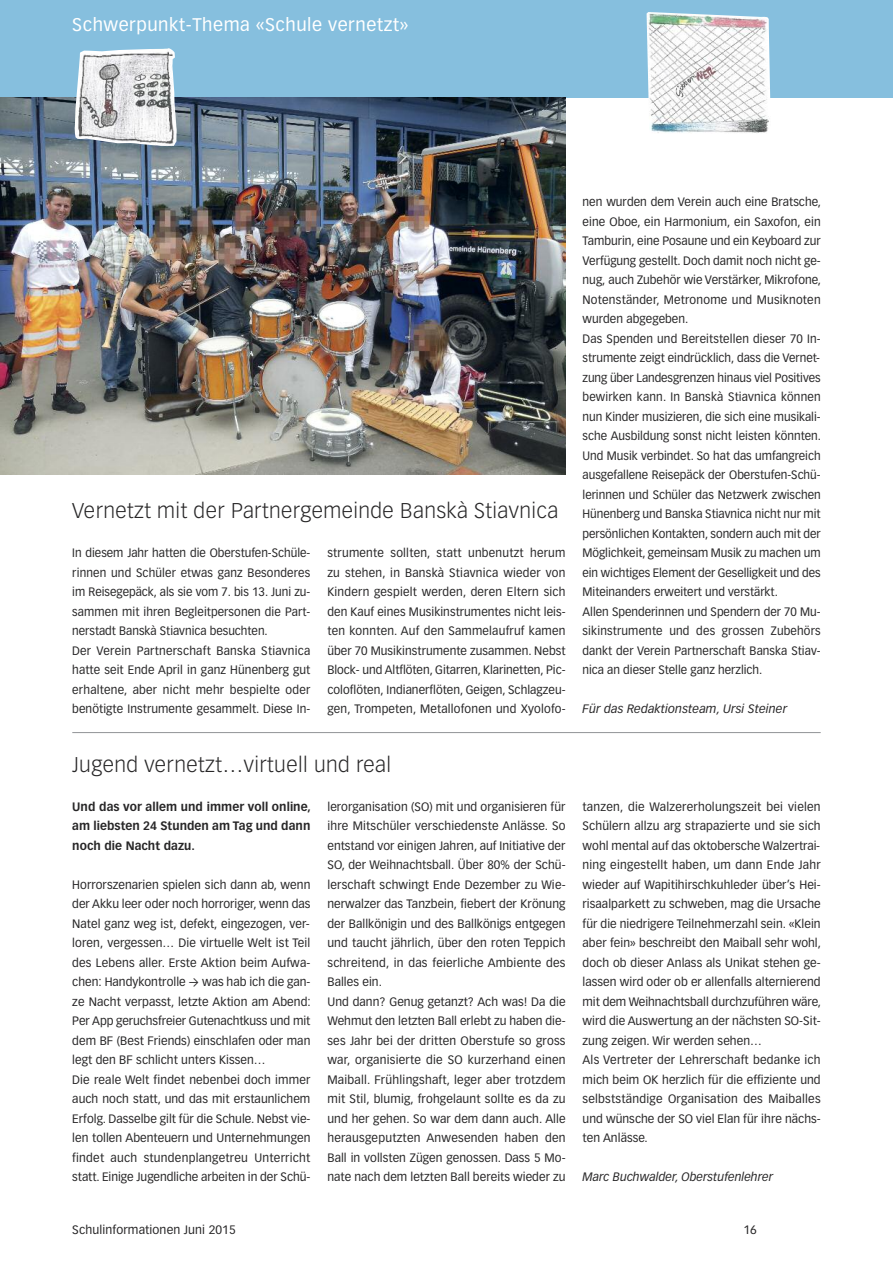
<style>
.page{position:relative;width:893px;height:1263px;background:#fff}
.page>*{position:absolute;margin:0;border:0;box-sizing:border-box;transform-origin:0 0}
.t1{font:300 21px "Vectora LH";letter-spacing:.02em;color:#272627}
.t2{font:18px "Vectora LH";letter-spacing:.03em;color:#fff}
.t3{font:12px/19.5px "Vectora LH";letter-spacing:.005em;color:#272627}
.t4{font:12px/19.5px "Vectora LH";letter-spacing:.005em;color:#272627;scale:.96 1}
.t5{font:700 12px/19.5px "Vectora LH";letter-spacing:.005em;color:#272627;text-align:justify}
.t6{font:italic 12px "Vectora LH";letter-spacing:.005em;color:#272627}
.s1{font-family:"Calibri"}
</style>
<div class="page">
<hr style="left:72px;top:732px;width:749px;height:1px;background:#919396">
<div style="left:0;top:0;width:893px;height:98px;background:#86bfde"></div>
<img style="left:0;top:98px;width:566px;height:376px">
<img style="left:75px;top:48px;width:102px;height:98px">
<img style="left:647px;top:12px;width:124px;height:121px">
<h2 class="t2" style="left:72px;top:17px;width:338px">Schwerpunkt-Thema «Schule vernetzt»</h2>
<h1 class="t1" style="left:72px;top:502px;width:488px">Vernetzt mit der Partnergemeinde Banskà Stiavnica</h1>
<p class="t4" style="left:72px;top:544px;width:250px">In diesem Jahr hatten die Oberstufen-Schüle&shy;rinnen und Schüler etwas ganz Besonderes im Reisegepäck, als sie vom 7. bis 13. Juni zu&shy;sammen mit ihren Begleitpersonen die Part&shy;nerstadt Banskà Stiavnica besuchten.<br>Der Verein Partnerschaft Banska Stiavnica hatte seit Ende April in ganz Hünenberg gut erhaltene, aber nicht mehr bespielte oder benötigte Instrumente gesammelt. Diese In-</p>
<p class="t3" style="left:327px;top:544px;width:240px;text-align:justify">strumente sollten, statt unbenutzt herum zu stehen, in Banskà Stiavnica wieder von Kindern gespielt werden, deren Eltern sich den Kauf eines Musikinstrumentes nicht leis&shy;ten konnten. Auf den Sammelaufruf kamen über 70 Musikinstrumente zusammen. Nebst Block- und Altflöten, Gitarren, Klarinetten, Pic&shy;coloflöten, Indianerflöten, Geigen, Schlagzeu&shy;gen, Trompeten, Metallofonen und Xyolofo-</p>
<h1 class="t1" style="left:72px;top:755px;width:320px">Jugend vernetzt…virtuell und real</h1>
<p class="t3" style="left:583px;top:193px;width:240px">nen wurden dem Verein auch eine Bratsche, eine Oboe, ein Harmonium, ein Saxofon, ein Tamburin, eine Posaune und ein Keyboard zur Verfügung gestellt. Doch damit noch nicht ge&shy;nug, auch Zubehör wie Verstärker, Mikrofone, Notenständer, Metronome und Musiknoten wurden abgegeben.<br>Das Spenden und Bereitstellen dieser 70 In&shy;strumente zeigt eindrücklich, dass die Vernet&shy;zung über Landesgrenzen hinaus viel Positives bewirken kann. In Banskà Stiavnica können nun Kinder musizieren, die sich eine musikali&shy;sche Ausbildung sonst nicht leisten könnten.<br>Und Musik verbindet. So hat das umfangreich ausgefallene Reisepäck der Oberstufen-Schü&shy;lerinnen und Schüler das Netzwerk zwischen Hünenberg und Banska Stiavnica nicht nur mit persönlichen Kontakten, sondern auch mit der Möglichkeit, gemeinsam Musik zu machen um ein wichtiges Element der Geselligkeit und des Miteinanders erweitert und verstärkt.<br>Allen Spenderinnen und Spendern der 70 Mu&shy;sikinstrumente und des grossen Zubehörs dankt der Verein Partnerschaft Banska Stiav&shy;nica an dieser Stelle ganz herzlich.</p>
<p class="t6" style="left:583px;top:704px;width:206px">Für das Redaktionsteam, Ursi Steiner</p>
<p class="t5" style="left:72px;top:797px;width:240px">Und das vor allem und immer voll online, am liebsten 24 Stunden am Tag und dann noch die Nacht dazu.</p>
<p class="t3" style="left:72px;top:875px;width:240px">Horrorszenarien spielen sich dann ab, wenn der Akku leer oder noch horroriger, wenn das Natel ganz weg ist, defekt, eingezogen, ver&shy;loren, vergessen… Die virtuelle Welt ist Teil des Lebens aller. Erste Aktion beim Aufwa&shy;chen: Handykontrolle <span class="s1">→</span> was hab ich die gan&shy;ze Nacht verpasst, letzte Aktion am Abend:<br>Per App geruchsfreier Gutenachtkuss und mit dem BF (Best Friends) einschlafen oder man legt den BF schlicht unters Kissen…<br>Die reale Welt findet nebenbei doch immer auch noch statt, und das mit erstaunlichem Erfolg. Dasselbe gilt für die Schule. Nebst vie&shy;len tollen Abenteuern und Unternehmungen findet auch stundenplangetreu Unterricht statt. Einige Jugendliche arbeiten in der Schü-</p>
<p class="t3" style="left:327px;top:797px;width:240px">lerorganisation (SO) mit und organisieren für ihre Mitschüler verschiedenste Anlässe. So entstand vor einigen Jahren, auf Initiative der SO, der Weihnachtsball. Über 80% der Schü&shy;lerschaft schwingt Ende Dezember zu Wie&shy;nerwalzer das Tanzbein, fiebert der Krönung der Ballkönigin und des Ballkönigs entgegen und taucht jährlich, über den roten Teppich schreitend, in das feierliche Ambiente des Balles ein.<br>Und dann? Genug getanzt? Ach was! Da die Wehmut den letzten Ball erlebt zu haben die&shy;ses Jahr bei der dritten Oberstufe so gross war, organisierte die SO kurzerhand einen Maiball. Frühlingshaft, leger aber trotzdem mit Stil, blumig, frohgelaunt sollte es da zu und her gehen. So war dem dann auch. Alle herausgeputzten Anwesenden haben den Ball in vollsten Zügen genossen. Dass 5 Mo&shy;nate nach dem letzten Ball bereits wieder zu</p>
<p class="t3" style="left:583px;top:797px;width:240px">tanzen, die Walzererholungszeit bei vielen Schülern allzu arg strapazierte und sie sich wohl mental auf das oktobersche Walzertrai&shy;ning eingestellt haben, um dann Ende Jahr wieder auf Wapitihirschkuhleder über’s Hei&shy;risaalparkett zu schweben, mag die Ursache für die niedrigere Teilnehmerzahl sein. «Klein aber fein» beschreibt den Maiball sehr wohl, doch ob dieser Anlass als Unikat stehen ge&shy;lassen wird oder ob er allenfalls alternierend mit dem Weihnachtsball durchzuführen wäre, wird die Auswertung an der nächsten SO-Sit&shy;zung zeigen. Wir werden sehen…<br>Als Vertreter der Lehrerschaft bedanke ich mich beim OK herzlich für die effiziente und selbstständige Organisation des Maiballes und wünsche der SO viel Elan für ihre nächs&shy;ten Anlässe.</p>
<p class="t6" style="left:583px;top:1172px;width:192px">Marc Buchwalder, Oberstufenlehrer</p>
<p class="t3" style="left:72px;top:1221px;width:165px">Schulinformationen Juni 2015</p>
<p class="t3" style="left:743px;top:1221px;width:15px">16</p>
</div>
